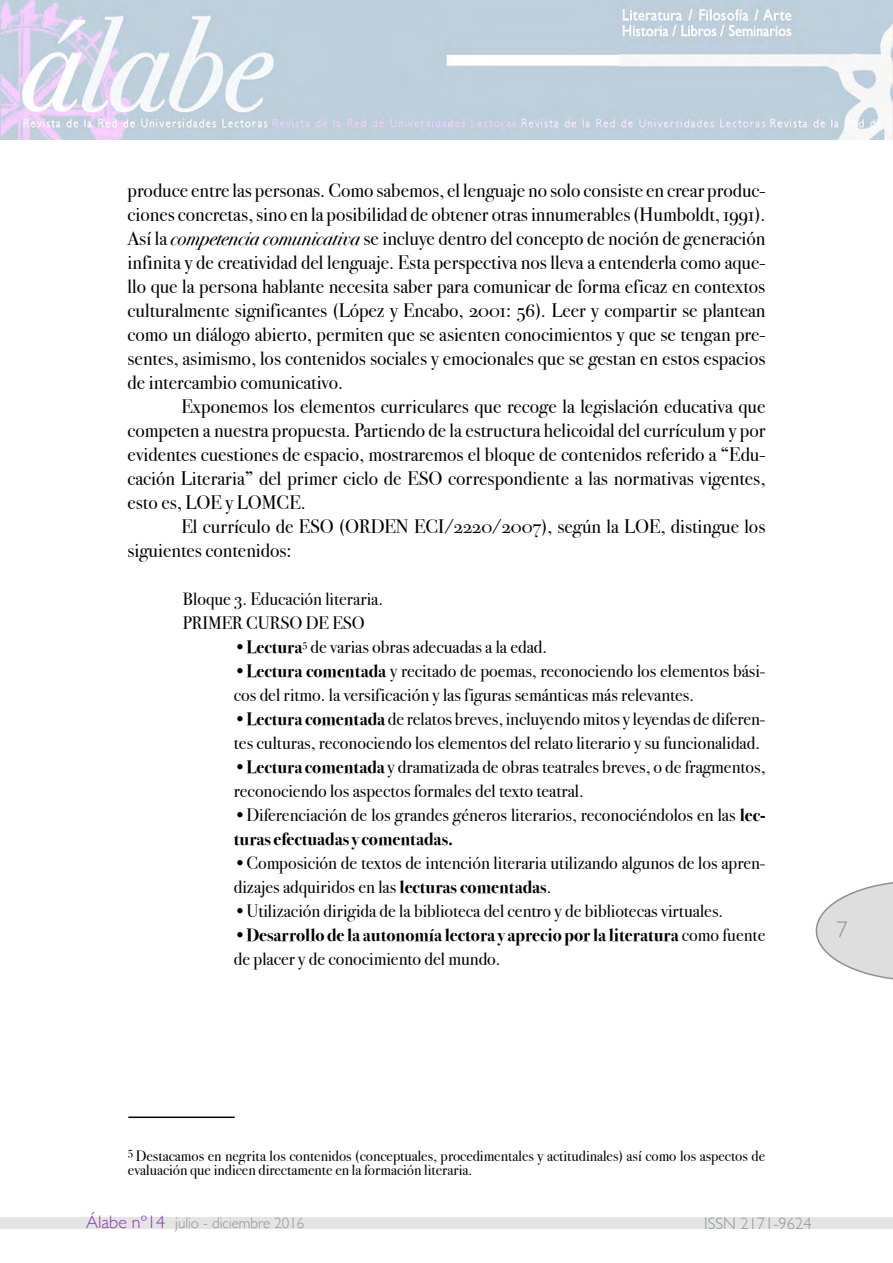
<style>
.page{position:relative;width:893px;height:1263px;background:#fff}
.page>*{position:absolute;margin:0;border:0;box-sizing:border-box;transform-origin:0 0}
.t1{font:300 22.5px "Gill Sans";color:#8a949d}
.t2{font:19.5px/24px "Bodoni Svty Two OSITCTT Book";color:#000;text-align:justify}
.t3{font:18px/24px "Bodoni Svty Two OSITCTT Book";color:#000}
.t4{font:18px/24px "Bodoni Svty Two OSITCTT Bold";color:#000}
.t5{font:300 16.5px "Gill Sans";color:#8c959c}
.t6{font:15px/13.5px "Bodoni Svty Two OSITCTT Book";color:#000}
.t7{font:300 15px "Gill Sans";color:#8c959c}
.s1{font-family:"Bodoni Svty Two OSITCTT Book It"}
.s2{font-family:"Bodoni Svty Two OSITCTT Bold"}
.s3{font-family:"Bodoni Svty Two OSITCTT Book"}
.s4{font-size:18px;color:#893ab6}
</style>
<div class="page">
<svg style="left:816px;top:882px;width:77px;height:98px"></svg>
<img style="left:0;top:0;width:893px;height:139px">
<div style="left:0;top:1218px;width:893px;height:11px;background:#e4e4e3"></div>
<hr style="left:128px;top:1116px;width:107px;height:2px;background:#000">
<p class="t2" style="left:128px;top:178px;width:639px">produce entre las personas. Como sabemos, el lenguaje no solo consiste en crear produc&shy;ciones concretas, sino en la posibilidad de obtener otras innumerables (Humboldt, 1991).<br>Así la <span class="s1">competencia comunicativa</span> se incluye dentro del concepto de noción de generación infinita y de creatividad del lenguaje. Esta perspectiva nos lleva a entenderla como aque&shy;llo que la persona hablante necesita saber para comunicar de forma eficaz en contextos culturalmente significantes (López y Encabo, 2001: 56). Leer y compartir se plantean como un diálogo abierto, permiten que se asienten conocimientos y que se tengan pre&shy;sentes, asimismo, los contenidos sociales y emocionales que se gestan en estos espacios de intercambio comunicativo.</p>
<p class="t2" style="left:128px;top:394px;width:639px;text-indent:54px">Exponemos los elementos curriculares que recoge la legislación educativa que competen a nuestra propuesta. Partiendo de la estructura helicoidal del currículum y por evidentes cuestiones de espacio, mostraremos el bloque de contenidos referido a “Edu&shy;cación Literaria” del primer ciclo de ESO correspondiente a las normativas vigentes, esto es, LOE y LOMCE.</p>
<p class="t2" style="left:128px;top:514px;width:639px;text-indent:54px">El currículo de ESO (ORDEN ECI/2220/2007), según la LOE, distingue los siguientes contenidos:</p>
<p class="t3" style="left:183px;top:587px;width:202px">Bloque 3. Educación literaria.</p>
<p class="t3" style="left:183px;top:611px;width:184px">PRIMER CURSO DE ESO</p>
<p class="t3" style="left:234px;top:635px;width:315px">•<span class="s2">Lectura</span><sup>5</sup> de varias obras adecuadas a la edad.</p>
<p class="t3" style="left:234px;top:659px;width:533px"><span class="s2">•Lectura comentada</span> y recitado de poemas, reconociendo los elementos bási&shy;cos del ritmo. la versificación y las figuras semánticas más relevantes.</p>
<p class="t3" style="left:234px;top:707px;width:533px"><span class="s2">•Lectura comentada</span> de relatos breves, incluyendo mitos y leyendas de diferen&shy;tes culturas, reconociendo los elementos del relato literario y su funcionalidad.</p>
<p class="t3" style="left:234px;top:755px;width:533px">•<span class="s2">Lectura comentada</span> y dramatizada de obras teatrales breves, o de fragmentos, reconociendo los aspectos formales del texto teatral.</p>
<p class="t3" style="left:234px;top:803px;width:533px">•Diferenciación de los grandes géneros literarios, reconociéndolos en las <span class="s2">lec&shy;turas efectuadas y comentadas.</span></p>
<p class="t3" style="left:234px;top:851px;width:533px">•Composición de textos de intención literaria utilizando algunos de los apren&shy;dizajes adquiridos en las <span class="s2">lecturas comentadas</span>.</p>
<p class="t3" style="left:234px;top:899px;width:491px">•Utilización dirigida de la biblioteca del centro y de bibliotecas virtuales.</p>
<p class="t4" style="left:234px;top:923px;width:533px"><span class="s3">•</span>Desarrollo de la autonomía lectora y aprecio por la literatura <span class="s3">como fuente de placer y de conocimiento del mundo.</span></p>
<p class="t1" style="left:837px;top:912px;width:13px">7</p>
<p class="t6" style="left:128px;top:1149px;width:639px"><sup>5</sup> Destacamos en negrita los contenidos (conceptuales, procedimentales y actitudinales) así como los aspectos de evaluación que indicen directamente en la formación literaria.</p>
<p class="t7" style="left:86px;top:1211px;width:220px"><span class="s4">Álabe nº14</span> julio - diciembre 2016</p>
<p class="t5" style="left:704px;top:1211px;width:109px">ISSN 2171-9624</p>
</div>
